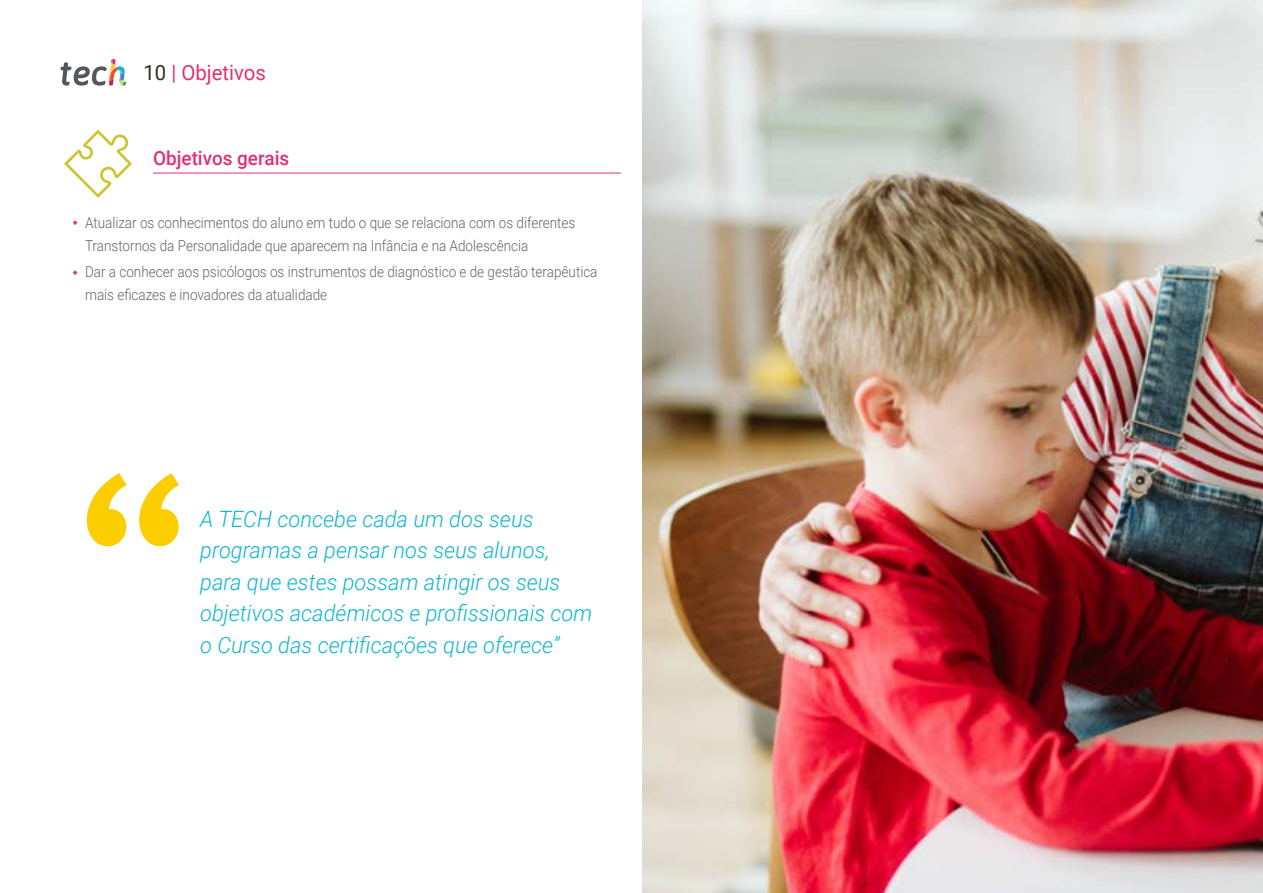
<style>
.page{position:relative;width:1263px;height:893px;background:#fff}
.page>*{position:absolute;margin:0;border:0;box-sizing:border-box;transform-origin:0 0}
.t1{font:italic 300 22.5px/31.5px "Roboto";color:#0fb6cf}
.t2{font:21px "Roboto";color:#df3174}
.t3{font:500 19.5px "Roboto";color:#df3174}
.t4{font:300 15px/22.5px "Roboto";color:#61646a;scale:.9 1}
.s1{color:#312e20}
</style>
<div class="page">
<hr style="left:153px;top:173px;width:468px;height:1px;background:#df3174">
<svg style="left:64px;top:130px;width:68px;height:68px"></svg>
<img style="left:642px;top:0;width:621px;height:893px">
<svg style="left:87px;top:473px;width:92px;height:73px"></svg>
<svg style="left:61px;top:59px;width:65px;height:27px"></svg>
<h2 class="t2" style="left:144px;top:57px;width:124px"><span class="s1">10</span> | Objetivos</h2>
<h3 class="t3" style="left:153px;top:144px;width:138px">Objetivos gerais</h3>
<p class="t4" style="left:85px;top:211px;width:546px">Atualizar os conhecimentos do aluno em tudo o que se relaciona com os diferentes<br>Transtornos da Personalidade que aparecem na Infância e na Adolescência</p>
<p class="t4" style="left:85px;top:260px;width:571px">Dar a conhecer aos psicólogos os instrumentos de diagnóstico e de gestão terapêutica mais eficazes e inovadores da atualidade</p>
<h1 class="t1" style="left:200px;top:502px;width:394px">A TECH concebe cada um dos seus programas a pensar nos seus alunos, para que estes possam atingir os seus objetivos académicos e profissionais com o Curso das certificações que oferece”</h1>
</div>
